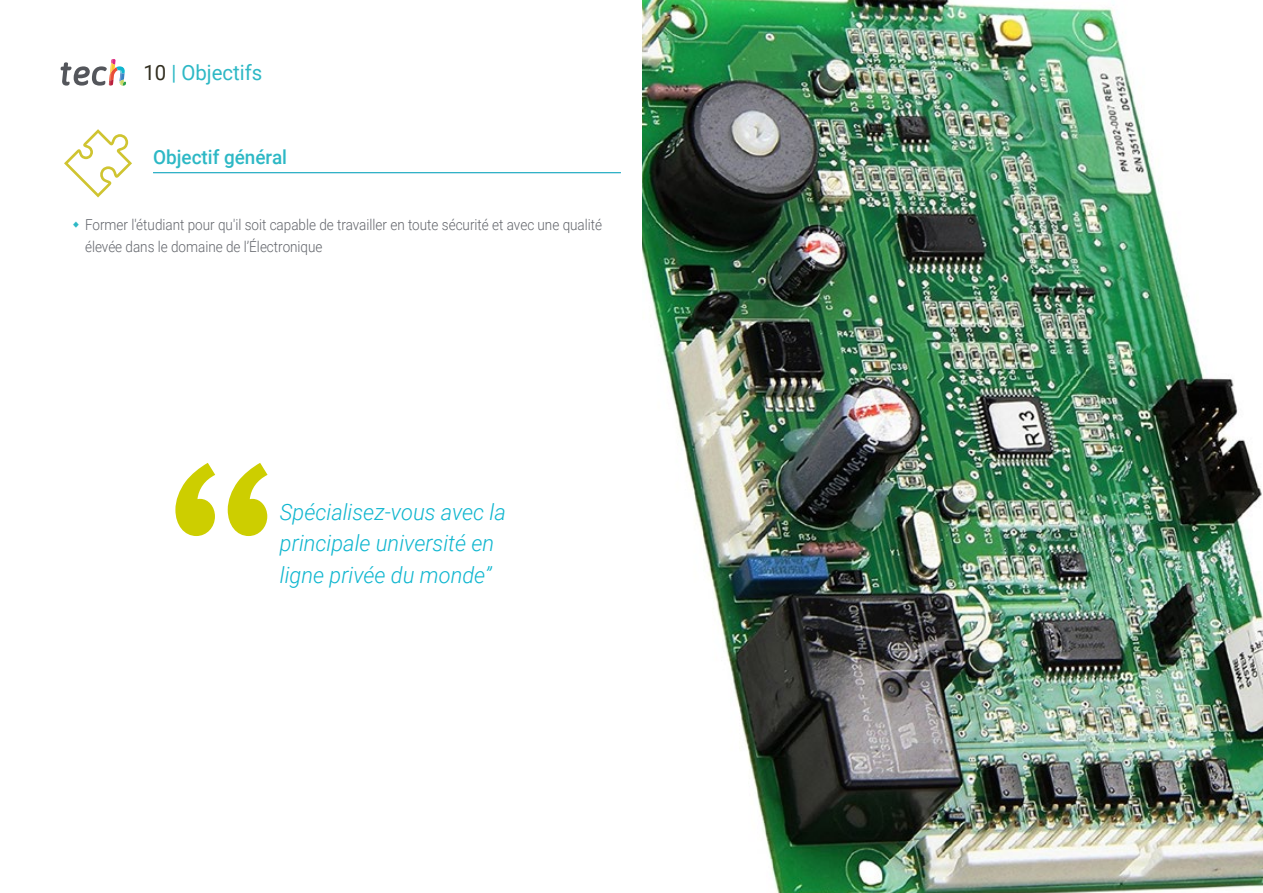
<style>
.page{position:relative;width:1263px;height:893px;background:#fff}
.page>*{position:absolute;margin:0;border:0;box-sizing:border-box;transform-origin:0 0}
.t1{font:italic 300 22.5px/31.5px "Roboto";color:#0fb6cf}
.t2{font:21px "Roboto";color:#2db8c5}
.t3{font:500 19.5px "Roboto";color:#2db8c5}
.t4{font:300 15px/22.5px "Roboto";color:#61646a;scale:.9 1}
.s1{color:#312e20}
</style>
<div class="page">
<svg style="left:61px;top:59px;width:65px;height:27px"></svg>
<img style="left:642px;top:0;width:621px;height:893px">
<svg style="left:175px;top:463px;width:93px;height:73px"></svg>
<hr style="left:153px;top:172px;width:468px;height:1px;background:#2db8c5">
<svg style="left:64px;top:129px;width:68px;height:68px"></svg>
<h2 class="t2" style="left:144px;top:57px;width:120px"><span class="s1">10</span> | Objectifs</h2>
<h3 class="t3" style="left:153px;top:144px;width:135px">Objectif général</h3>
<p class="t4" style="left:85px;top:213px;width:576px">Former l'étudiant pour qu'il soit capable de travailler en toute sécurité et avec une qualité élevée dans le domaine de l’Électronique</p>
<h1 class="t1" style="left:280px;top:495px;width:227px">Spécialisez-vous avec la principale université en ligne privée du monde”</h1>
</div>
